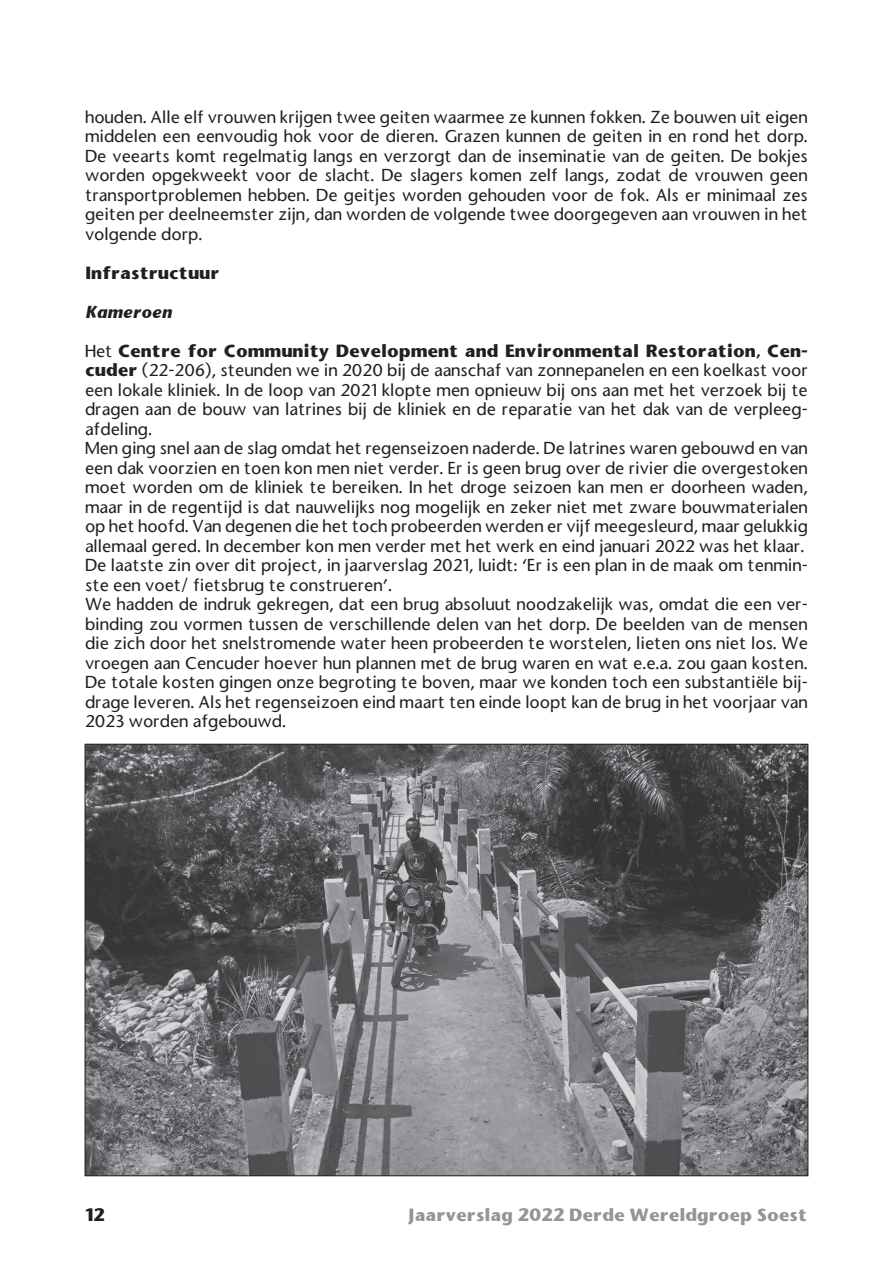
<style>
.page{position:relative;width:893px;height:1263px;background:#fff}
.page>*{position:absolute;margin:0;border:0;box-sizing:border-box;transform-origin:0 0}
.t1{font:500 16.5px/19.5px "Stone Sans";color:#231f20;text-align:justify}
.t2{font:700 16.5px "Stone Sans";color:#939598}
.t3{font:700 16.5px "Stone Sans";color:#231f20}
.t4{font:italic 700 16.5px "Stone Sans";color:#231f20}
.s1{font-weight:700}
</style>
<div class="page">
<img style="left:87px;top:746px;width:719px;height:428px">
<p class="t1" style="left:85px;top:107px;width:724px">houden. Alle elf vrouwen krijgen twee geiten waarmee ze kunnen fokken. Ze bouwen uit eigen middelen een eenvoudig hok voor de dieren. Grazen kunnen de geiten in en rond het dorp.<br>De veearts komt regelmatig langs en verzorgt dan de inseminatie van de geiten. De bokjes worden opgekweekt voor de slacht. De slagers komen zelf langs, zodat de vrouwen geen transportproblemen hebben. De geitjes worden gehouden voor de fok. Als er minimaal zes geiten per deelneemster zijn, dan worden de volgende twee doorgegeven aan vrouwen in het volgende dorp.</p>
<p class="t3" style="left:85px;top:261px;width:136px">Infrastructuur</p>
<p class="t4" style="left:85px;top:302px;width:88px">Kameroen</p>
<p class="t1" style="left:85px;top:341px;width:724px;text-align:left">Het <span class="s1">Centre for Community Development and Environmental Restoration, Cen&shy;cuder</span> (22-206), steunden we in 2020 bij de aanschaf van zonnepanelen en een koelkast voor een lokale kliniek. In de loop van 2021 klopte men opnieuw bij ons aan met het verzoek bij te dragen aan de bouw van latrines bij de kliniek en de reparatie van het dak van de verpleeg&shy;afdeling.<br>Men ging snel aan de slag omdat het regenseizoen naderde. De latrines waren gebouwd en van een dak voorzien en toen kon men niet verder. Er is geen brug over de rivier die overgestoken moet worden om de kliniek te bereiken. In het droge seizoen kan men er doorheen waden, maar in de regentijd is dat nauwelijks nog mogelijk en zeker niet met zware bouwmaterialen op het hoofd. Van degenen die het toch probeerden werden er vijf meegesleurd, maar gelukkig allemaal gered. In december kon men verder met het werk en eind januari 2022 was het klaar.<br>De laatste zin over dit project, in jaarverslag 2021, luidt: ‘Er is een plan in de maak om tenmin&shy;ste een voet/ fietsbrug te construeren’.<br>We hadden de indruk gekregen, dat een brug absoluut noodzakelijk was, omdat die een ver&shy;binding zou vormen tussen de verschillende delen van het dorp. De beelden van de mensen die zich door het snelstromende water heen probeerden te worstelen, lieten ons niet los. We vroegen aan Cencuder hoever hun plannen met de brug waren en wat e.e.a. zou gaan kosten.<br>De totale kosten gingen onze begroting te boven, maar we konden toch een substantiële bij&shy;drage leveren. Als het regenseizoen eind maart ten einde loopt kan de brug in het voorjaar van 2023 worden afgebouwd.</p>
<p class="t3" style="left:85px;top:1203px;width:21px">12</p>
<p class="t2" style="left:409px;top:1203px;width:400px">Jaarverslag 2022 Derde Wereldgroep Soest</p>
</div>
